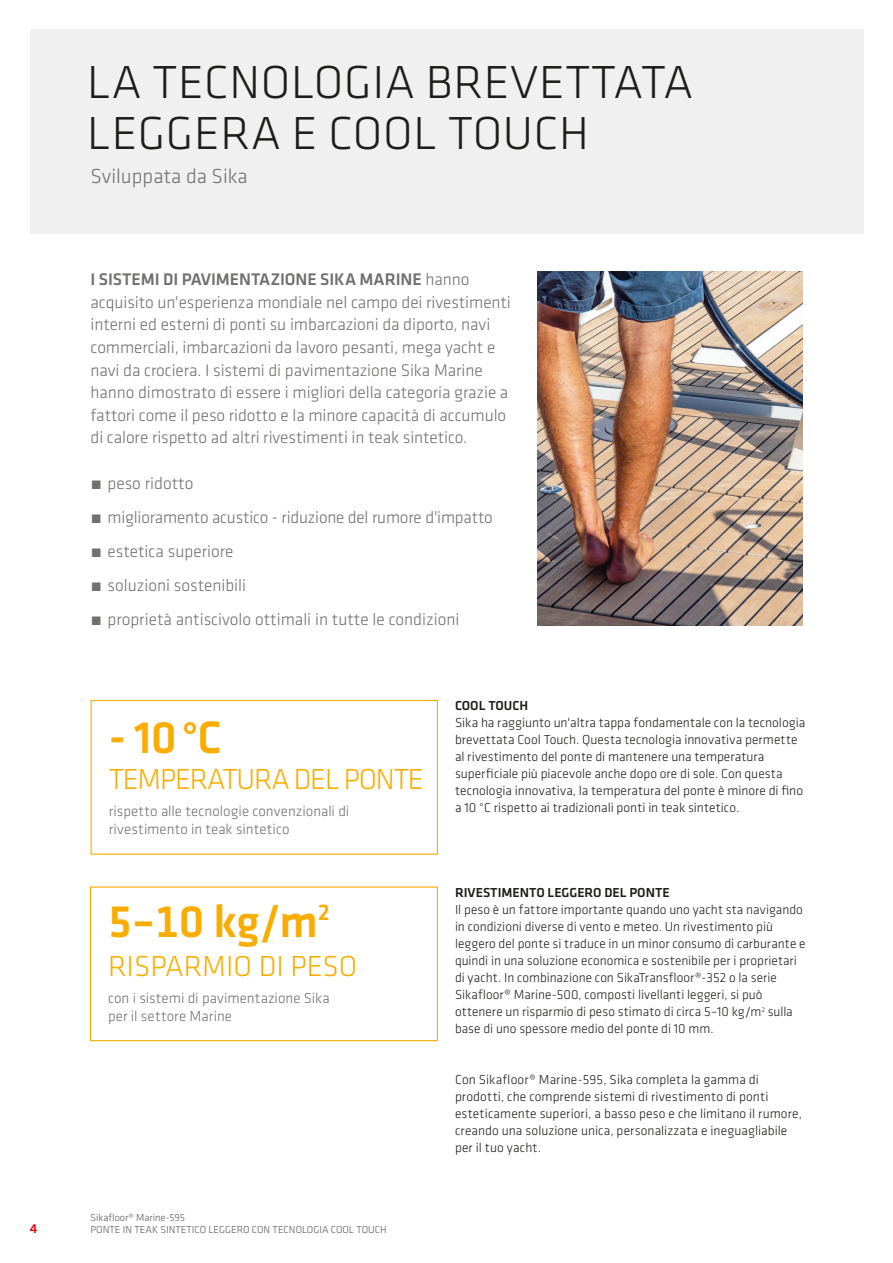
<style>
.page{position:relative;width:893px;height:1263px;background:#fff}
.page>*{position:absolute;margin:0;border:0;box-sizing:border-box;transform-origin:0 0}
.SI_Klavica_HL1{font:300 48px/51px "Klavika";letter-spacing:.015em;color:#1d1d1b}
.t1{font:500 47.1px "Klavika";color:#f9ad01}
.t2{font:300 30px "Klavika";letter-spacing:-.04em;color:#f9ad01}
.t3{font:300 30px "Klavika";color:#f9ad01}
.SI_Klavica_Subline{font:300 21px "Klavika";color:#70706f}
.SI_Klavika_Lead{font:300 17.4px/22.6px "Klavika";letter-spacing:-.005em;color:#70706f}
.SI_Klavica_HL2{font:300 15px/18px "Klavika";color:#70706f}
.SI_Klavika_copy{font:300 13.5px/17px "Klavika";color:#1d1d1b}
.SI_Klavika_Copy{font:300 13.5px/17px "Klavika";letter-spacing:.005em;color:#1d1d1b}
.SI_Klavika_HL4{font:500 13.5px "Klavika";color:#1d1d1b}
.t4{font:500 13.5px "Klavika";color:#e30614}
.t5{font:300 10.5px/12.6px "Klavika";color:#575756}
.s1{font-weight:500}
</style>
<div class="page">
<img style="left:538px;top:271px;width:264px;height:354px">
<div style="left:30px;top:30px;width:833px;height:204px;background:#ededed"></div>
<div style="left:90px;top:886px;width:348px;height:155px;border:1px solid #f9ad01"></div>
<div style="left:91px;top:700px;width:347px;height:155px;border:1px solid #f9ad01"></div>
<p class="SI_Klavica_HL1" style="left:87px;top:56px;width:608px">LA TECNOLOGIA BREVETTATA<br>LEGGERA E COOL TOUCH</p>
<p class="SI_Klavica_Subline" style="left:91px;top:163px;width:159px">Sviluppata da Sika</p>
<p class="SI_Klavika_Lead" style="left:91px;top:268px;width:422px"><span class="s1">I SISTEMI DI PAVIMENTAZIONE SIKA MARINE</span> hanno acquisito un'esperienza mondiale nel campo dei rivestimenti interni ed esterni di ponti su imbarcazioni da diporto, navi commerciali, imbarcazioni da lavoro pesanti, mega yacht e navi da crociera. I sistemi di pavimentazione Sika Marine hanno dimostrato di essere i migliori della categoria grazie a fattori come il peso ridotto e la minore capacità di accumulo di calore rispetto ad altri rivestimenti in teak sintetico.</p>
<p class="SI_Klavika_Lead" style="left:91px;top:472px;width:104px">́ peso ridotto</p>
<p class="SI_Klavika_Lead" style="left:91px;top:506px;width:404px">́ miglioramento acustico - riduzione del rumore d'impatto</p>
<p class="SI_Klavika_Lead" style="left:91px;top:540px;width:145px">́ estetica superiore</p>
<p class="SI_Klavika_Lead" style="left:91px;top:574px;width:157px">́ soluzioni sostenibili</p>
<p class="SI_Klavika_Lead" style="left:91px;top:608px;width:370px">́ proprietà antiscivolo ottimali in tutte le condizioni</p>
<p class="t1" style="left:109px;top:706px;width:115px">- 10°C</p>
<p class="t2" style="left:109px;top:761px;width:317px">TEMPERATURA DEL PONTE</p>
<p class="SI_Klavica_HL2" style="left:109px;top:802px;width:242px">rispetto alle tecnologie convenzionali di rivestimento in teak sintetico</p>
<p class="t1" style="left:108px;top:889px;width:223px">5–10 kg/m<sup>2</sup></p>
<p class="t3" style="left:108px;top:948px;width:251px">RISPARMIO DI PESO</p>
<p class="SI_Klavica_HL2" style="left:108px;top:989px;width:223px">con i sistemi di pavimentazione Sika per il settore Marine</p>
<p class="t4" style="left:30px;top:1219px;width:9px">4</p>
<p class="t5" style="left:91px;top:1211px;width:298px">Sikafloor® Marine-595<br>PONTE IN TEAK SINTETICO LEGGERO CON TECNOLOGIA COOL TOUCH</p>
<p class="SI_Klavika_HL4" style="left:455px;top:696px;width:75px">COOL TOUCH</p>
<p class="SI_Klavika_copy" style="left:455px;top:714px;width:352px">Sika ha raggiunto un'altra tappa fondamentale con la tecnologia brevettata Cool Touch. Questa tecnologia innovativa permette al rivestimento del ponte di mantenere una temperatura superficiale più piacevole anche dopo ore di sole. Con questa tecnologia innovativa, la temperatura del ponte è minore di fino a 10 °C rispetto ai tradizionali ponti in teak sintetico.</p>
<p class="SI_Klavika_HL4" style="left:455px;top:884px;width:216px">RIVESTIMENTO LEGGERO DEL PONTE</p>
<p class="SI_Klavika_copy" style="left:455px;top:901px;width:352px">Il peso è un fattore importante quando uno yacht sta navigando in condizioni diverse di vento e meteo. Un rivestimento più leggero del ponte si traduce in un minor consumo di carburante e quindi in una soluzione economica e sostenibile per i proprietari di yacht. In combinazione con SikaTransfloor®-352 o la serie Sikafloor® Marine-500, composti livellanti leggeri, si può ottenere un risparmio di peso stimato di circa 5–10 kg/m<sup>2</sup> sulla base di uno spessore medio del ponte di 10 mm.</p>
<p class="SI_Klavika_Copy" style="left:455px;top:1071px;width:349px">Con Sikafloor® Marine-595, Sika completa la gamma di prodotti, che comprende sistemi di rivestimento di ponti esteticamente superiori, a basso peso e che limitano il rumore, creando una soluzione unica, personalizzata e ineguagliabile per il tuo yacht.</p>
</div>
